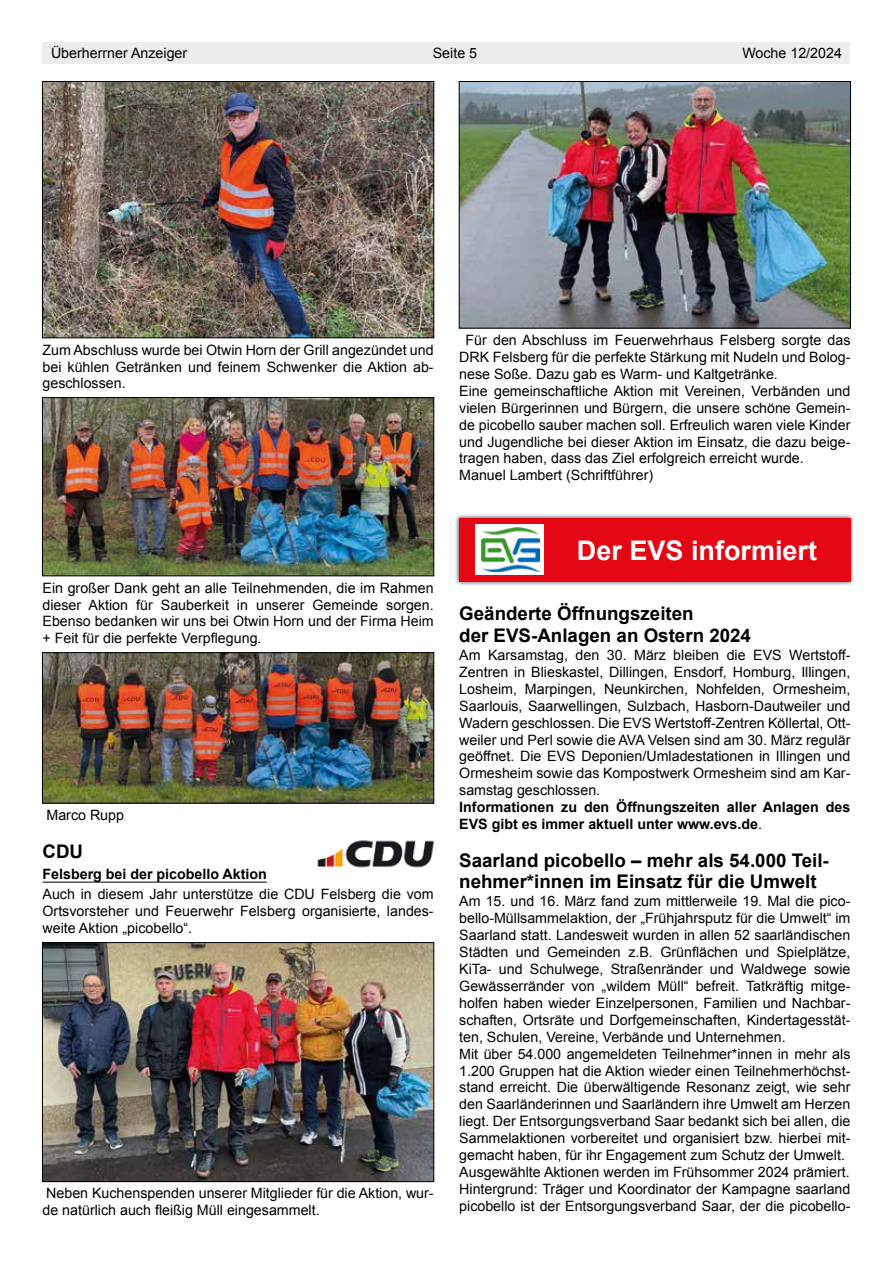
<style>
.page{position:relative;width:893px;height:1263px;background:#fff}
.page>*{position:absolute;margin:0;border:0;box-sizing:border-box;transform-origin:0 0}
.t1{font:700 27px "Arial";color:#fff}
.t2{font:700 18.75px/21.9px "Arial";color:#000}
.t3{font:14.25px/17px "Arial";color:#000;text-align:justify}
.t4{font:700 14.25px/17px "Arial";color:#000}
.s1{font-weight:400}
</style>
<div class="page">
<div style="left:43px;top:43px;width:807px;height:21px;background:#ededed"></div>
<hr style="left:43px;top:882px;width:224px;height:1px;background:#000">
<img style="left:44px;top:83px;width:388px;height:253px">
<div style="left:42px;top:81px;width:392px;height:257px;border:1px solid #000"></div>
<img style="left:44px;top:399px;width:388px;height:175px">
<div style="left:42px;top:397px;width:392px;height:179px;border:1px solid #000"></div>
<img style="left:44px;top:654px;width:388px;height:147px">
<div style="left:42px;top:652px;width:392px;height:151px;border:1px solid #000"></div>
<img style="left:317px;top:840px;width:117px;height:28px">
<img style="left:44px;top:944px;width:388px;height:236px">
<div style="left:42px;top:942px;width:392px;height:240px;border:1px solid #000"></div>
<img style="left:461px;top:83px;width:388px;height:243px">
<div style="left:459px;top:81px;width:392px;height:247px;border:1px solid #000"></div>
<div style="left:455px;top:514px;width:400px;height:73px;background:#000;opacity:.7"></div>
<div style="left:459px;top:518px;width:391px;height:64px;background:#e30613"></div>
<div style="left:475px;top:525px;width:68px;height:50px;background:#fff"></div>
<img style="left:482px;top:527px;width:58px;height:44px">
<p class="t3" style="left:51px;top:45px;width:138px">Überherrner Anzeiger</p>
<p class="t3" style="left:433px;top:45px;width:46px">Seite 5</p>
<p class="t3" style="left:742px;top:45px;width:101px">Woche 12/2024</p>
<p class="t3" style="left:43px;top:341px;width:393px">Zum Abschluss wurde bei Otwin Horn der Grill angezündet und bei kühlen Getränken und feinem Schwenker die Aktion ab&shy;geschlossen.</p>
<p class="t3" style="left:43px;top:579px;width:393px">Ein großer Dank geht an alle Teilnehmenden, die im Rahmen dieser Aktion für Sauberkeit in unserer Gemeinde sorgen.<br>Ebenso bedanken wir uns bei Otwin Horn und der Firma Heim + Feit für die perfekte Verpflegung.</p>
<p class="t3" style="left:46px;top:806px;width:79px">Marco Rupp</p>
<h2 class="t2" style="left:43px;top:841px;width:42px">CDU</h2>
<p class="t4" style="left:43px;top:866px;width:226px">Felsberg bei der picobello Aktion</p>
<p class="t3" style="left:43px;top:886px;width:393px">Auch in diesem Jahr unterstütze die CDU Felsberg die vom Ortsvorsteher und Feuerwehr Felsberg organisierte, landes&shy;weite Aktion „picobello“.</p>
<p class="t3" style="left:43px;top:1185px;width:393px">Neben Kuchenspenden unserer Mitglieder für die Aktion, wur&shy;de natürlich auch fleißig Müll eingesammelt.</p>
<p class="t3" style="left:459px;top:331px;width:393px;text-align:left;text-indent:6px">Für den Abschluss im Feuerwehrhaus Felsberg sorgte das DRK Felsberg für die perfekte Stärkung mit Nudeln und Bolog&shy;nese Soße. Dazu gab es Warm- und Kaltgetränke.<br>Eine gemeinschaftliche Aktion mit Vereinen, Verbänden und vielen Bürgerinnen und Bürgern, die unsere schöne Gemein&shy;de picobello sauber machen soll. Erfreulich waren viele Kinder und Jugendliche bei dieser Aktion im Einsatz, die dazu beige&shy;tragen haben, dass das Ziel erfolgreich erreicht wurde.<br>Manuel Lambert (Schriftführer)</p>
<h1 class="t1" style="left:577px;top:533px;width:242px">Der EVS informiert</h1>
<h2 class="t2" style="left:459px;top:603px;width:293px">Geänderte Öffnungszeiten<br>der EVS-Anlagen an Ostern 2024</h2>
<p class="t3" style="left:459px;top:646px;width:393px">Am Karsamstag, den 30. März bleiben die EVS Wertstoff-Zentren in Blieskastel, Dillingen, Ensdorf, Homburg, Illingen, Losheim, Marpingen, Neunkirchen, Nohfelden, Ormesheim, Saarlouis, Saarwellingen, Sulzbach, Hasborn-Dautweiler und Wadern geschlossen. Die EVS Wertstoff-Zentren Köllertal, Ott&shy;weiler und Perl sowie die AVA Velsen sind am 30. März regulär geöffnet. Die EVS Deponien/Umladestationen in Illingen und Ormesheim sowie das Kompostwerk Ormesheim sind am Kar&shy;samstag geschlossen.</p>
<p class="t4" style="left:459px;top:799px;width:393px">Informationen zu den Öffnungszeiten aller Anlagen des<br>EVS gibt es immer aktuell unter www.evs.de<span class="s1">.</span></p>
<h2 class="t2" style="left:459px;top:851px;width:371px;line-height:21px">Saarland picobello – mehr als 54.000 Teil&shy;nehmer*innen im Einsatz für die Umwelt</h2>
<p class="t3" style="left:459px;top:893px;width:393px;text-align:left">Am 15. und 16. März fand zum mittlerweile 19. Mal die pico&shy;bello-Müllsammelaktion, der „Frühjahrsputz für die Umwelt“ im Saarland statt. Landesweit wurden in allen 52 saarländischen Städten und Gemeinden z.B. Grünflächen und Spielplätze, KiTa- und Schulwege, Straßenränder und Waldwege sowie Gewässerränder von „wildem Müll“ befreit. Tatkräftig mitge&shy;holfen haben wieder Einzelpersonen, Familien und Nachbar&shy;schaften, Ortsräte und Dorfgemeinschaften, Kindertagesstät&shy;ten, Schulen, Vereine, Verbände und Unternehmen.<br>Mit über 54.000 angemeldeten Teilnehmer*innen in mehr als 1.200 Gruppen hat die Aktion wieder einen Teilnehmerhöchst&shy;stand erreicht. Die überwältigende Resonanz zeigt, wie sehr den Saarländerinnen und Saarländern ihre Umwelt am Herzen liegt. Der Entsorgungsverband Saar bedankt sich bei allen, die Sammelaktionen vorbereitet und organisiert bzw. hierbei mit&shy;gemacht haben, für ihr Engagement zum Schutz der Umwelt.<br>Ausgewählte Aktionen werden im Frühsommer 2024 prämiert.<br>Hintergrund: Träger und Koordinator der Kampagne saarland picobello ist der Entsorgungsverband Saar, der die picobello-</p>
</div>
